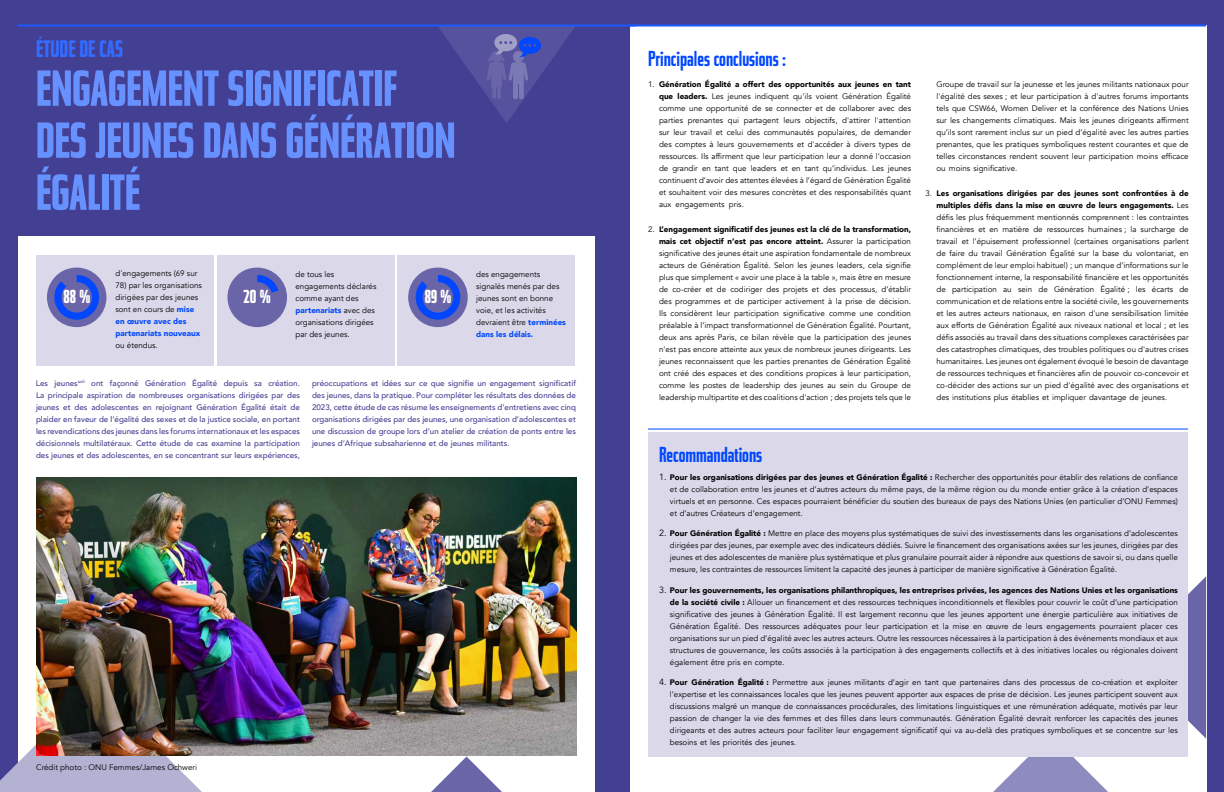
<style>
.page{position:relative;width:1224px;height:792px;background:#fff}
.page>*{position:absolute;margin:0;border:0;box-sizing:border-box;transform-origin:0 0}
.t1{font:700 51px/52px "Tasse";color:#6691ff}
.t2{font:700 24px "Tasse";color:#336cff}
.t3{font:500 22px "Tasse";color:#0047ff}
.t4{font:700 19px "Tasse";color:#fff}
.t5{font:8px/12px "Avenir";color:#000;text-align:justify}
.t6{font:500 8px/12px "Avenir";color:#433f92;text-align:justify}
.s1{font-weight:900;color:#0047ff}
.s2{font-weight:900}
.s3{font-size:9px}
</style>
<div class="page">
<div style="left:612px;top:0;width:612px;height:792px;background:#433f92"></div>
<div style="left:630px;top:26px;width:576px;height:766px;background:#fff"></div>
<svg style="left:1188px;top:576px;width:18px;height:163px;background:#7a76b2"></svg>
<svg style="left:993px;top:756px;width:115px;height:36px"></svg>
<div style="left:648px;top:432px;width:540px;height:324px;background:#dad8e9"></div>
<hr style="left:648px;top:429px;width:540px;height:1px;background:#0047ff">
<div style="left:0;top:0;width:612px;height:792px;background:#433f92"></div>
<div style="left:18px;top:236px;width:576px;height:556px;background:#fff"></div>
<div style="left:36px;top:255px;width:178px;height:111px;background:#dad8e9"></div>
<div style="left:217px;top:255px;width:178px;height:111px;background:#dad8e9"></div>
<div style="left:398px;top:255px;width:178px;height:111px;background:#dad8e9"></div>
<svg style="left:47px;top:268px;width:59px;height:59px"></svg>
<svg style="left:227px;top:268px;width:60px;height:59px"></svg>
<svg style="left:408px;top:268px;width:60px;height:59px"></svg>
<svg style="left:439px;top:27px;width:136px;height:96px"></svg>
<svg style="left:431px;top:757px;width:71px;height:35px"></svg>
<svg style="left:0;top:745px;width:202px;height:47px"></svg>
<hr style="left:18px;top:25px;width:618px;height:2px;background:#1a5aff">
<img style="left:36px;top:478px;width:540px;height:278px">
<hr style="left:630px;top:25px;width:576px;height:2px;background:#1a5aff">
<h2 class="t2" style="left:36px;top:36px;width:88px">ÉTUDE DE CAS</h2>
<h1 class="t1" style="left:36px;top:63px;width:421px">ENGAGEMENT SIGNIFICATIF<br>DES JEUNES DANS GÉNÉRATION<br>ÉGALITÉ</h1>
<p class="t5" style="left:116px;top:268px;width:83px">d'engagements (69 sur</p>
<p class="t5" style="left:116px;top:280px;width:88px;text-align:left">78) par les organisations dirigées par des jeunes sont en cours de <span class="s1">mise en œuvre avec des partenariats nouveaux</span></p>
<p class="t5" style="left:116px;top:340px;width:44px">ou étendus.</p>
<p class="t5" style="left:296px;top:268px;width:82px;text-align:left">de tous les engagements déclarés comme ayant des <span class="s1">partenariats</span> avec des organisations dirigées par des jeunes.</p>
<p class="t5" style="left:476px;top:268px;width:91px;text-align:left">des engagements signalés menés par des jeunes sont en bonne voie, et les activités devraient être <span class="s1">terminées dans les délais.</span></p>
<p class="t6" style="left:36px;top:377px;width:266px">Les jeunes<sup>xxii</sup> ont façonné Génération Égalité depuis sa création.<br>La principale aspiration de nombreuses organisations dirigées par des jeunes et des adolescentes en rejoignant Génération Égalité était de plaider en faveur de l’égalité des sexes et de la justice sociale, en portant les revendications des jeunes dans les forums internationaux et les espaces décisionnels multilatéraux. Cette étude de cas examine la participation des jeunes et des adolescentes, en se concentrant sur leurs expériences,</p>
<p class="t6" style="left:312px;top:377px;width:266px">préoccupations et idées sur ce que signifie un engagement significatif des jeunes, dans la pratique. Pour compléter les résultats des données de 2023, cette étude de cas résume les enseignements d’entretiens avec cinq organisations dirigées par des jeunes, une organisation d’adolescentes et une discussion de groupe lors d’un atelier de création de ponts entre les jeunes d’Afrique subsaharienne et de jeunes militants.</p>
<h3 class="t4" style="left:63px;top:286px;width:28px">88 %</h3>
<h3 class="t4" style="left:244px;top:286px;width:28px">20 %</h3>
<h3 class="t4" style="left:425px;top:286px;width:28px">89 %</h3>
<p class="t5" style="left:36px;top:761px;width:163px">Crédit photo : ONU Femmes/James Ochweri</p>
<h3 class="t3" style="left:648px;top:47px;width:139px">Principales conclusions :</h3>
<p class="t5" style="left:659px;top:78px;width:254px;text-indent:-11px">1. <span class="s2">Génération Égalité a offert des opportunités aux jeunes en tant que leaders.</span> Les jeunes indiquent qu'ils voient Génération Égalité comme une opportunité de se connecter et de collaborer avec des parties prenantes qui partagent leurs objectifs, d'attirer l'attention sur leur travail et celui des communautés populaires, de demander des comptes à leurs gouvernements et d'accéder à divers types de ressources. Ils affirment que leur participation leur a donné l’occasion de grandir en tant que leaders et en tant qu’individus. Les jeunes continuent d’avoir des attentes élevées à l’égard de Génération Égalité et souhaitent voir des mesures concrètes et des responsabilités quant aux engagements pris.</p>
<p class="t5" style="left:659px;top:223px;width:254px;text-indent:-11px">2. <span class="s2">L’engagement significatif des jeunes est la clé de la transformation, mais cet objectif n’est pas encore atteint.</span> Assurer la participation significative des jeunes était une aspiration fondamentale de nombreux acteurs de Génération Égalité. Selon les jeunes leaders, cela signifie plus que simplement « avoir une place à la table », mais être en mesure de co-créer et de codiriger des projets et des processus, d’établir des programmes et de participer activement à la prise de décision.<br>Ils considèrent leur participation significative comme une condition préalable à l’impact transformationnel de Génération Égalité. Pourtant, deux ans après Paris, ce bilan révèle que la participation des jeunes n'est pas encore atteinte aux yeux de nombreux jeunes dirigeants. Les jeunes reconnaissent que les parties prenantes de Génération Égalité ont créé des espaces et des conditions propices à leur participation, comme les postes de leadership des jeunes au sein du Groupe de leadership multipartite et des coalitions d'action ; des projets tels que le</p>
<p class="t5" style="left:936px;top:79px;width:254px">Groupe de travail sur la jeunesse et les jeunes militants nationaux pour l'égalité des sexes ; et leur participation à d'autres forums importants tels que CSW66, Women Deliver et la conférence des Nations Unies sur les changements climatiques. Mais les jeunes dirigeants affirment qu’ils sont rarement inclus sur un pied d’égalité avec les autres parties prenantes, que les pratiques symboliques restent courantes et que de telles circonstances rendent souvent leur participation moins efficace ou moins significative.</p>
<p class="t5" style="left:936px;top:188px;width:254px;text-indent:-11px">3. <span class="s2">Les organisations dirigées par des jeunes sont confrontées à de multiples défis dans la mise en œuvre de leurs engagements.</span> Les défis les plus fréquemment mentionnés comprennent : les contraintes financières et en matière de ressources humaines ; la surcharge de travail et l’épuisement professionnel (certaines organisations parlent de faire du travail Génération Égalité sur la base du volontariat, en complément de leur emploi habituel) ; un manque d’informations sur le fonctionnement interne, la responsabilité financière et les opportunités de participation au sein de Génération Égalité ; les écarts de communication et de relations entre la société civile, les gouvernements et les autres acteurs nationaux, en raison d'une sensibilisation limitée aux efforts de Génération Égalité aux niveaux national et local ; et les défis associés au travail dans des situations complexes caractérisées par des catastrophes climatiques, des troubles politiques ou d'autres crises humanitaires. Les jeunes ont également évoqué le besoin de davantage de ressources techniques et financières afin de pouvoir co-concevoir et co-décider des actions sur un pied d'égalité avec des organisations et des institutions plus établies et impliquer davantage de jeunes.</p>
<h3 class="t3" style="left:659px;top:443px;width:105px">Recommandations</h3>
<p class="t5" style="left:670px;top:471px;width:510px;text-indent:-11px"><span class="s3">1.</span> <span class="s2">Pour les organisations dirigées par des jeunes et Génération Égalité :</span> Rechercher des opportunités pour établir des relations de confiance et de collaboration entre les jeunes et d’autres acteurs du même pays, de la même région ou du monde entier grâce à la création d’espaces virtuels et en personne. Ces espaces pourraient bénéficier du soutien des bureaux de pays des Nations Unies (en particulier d’ONU Femmes) et d’autres Créateurs d’engagement.</p>
<p class="t5" style="left:670px;top:528px;width:510px;text-indent:-11px"><span class="s3">2.</span> <span class="s2">Pour Génération Égalité :</span> Mettre en place des moyens plus systématiques de suivi des investissements dans les organisations d’adolescentes dirigées par des jeunes, par exemple avec des indicateurs dédiés. Suivre le financement des organisations axées sur les jeunes, dirigées par des jeunes et des adolescentes de manière plus systématique et plus granulaire pourrait aider à répondre aux questions de savoir si, ou dans quelle mesure, les contraintes de ressources limitent la capacité des jeunes à participer de manière significative à Génération Égalité.</p>
<p class="t5" style="left:670px;top:584px;width:510px;text-indent:-11px"><span class="s3">3.</span> <span class="s2">Pour les gouvernements, les organisations philanthropiques, les entreprises privées, les agences des Nations Unies et les organisations de la société civile :</span> Allouer un financement et des ressources techniques inconditionnels et flexibles pour couvrir le coût d’une participation significative des jeunes à Génération Égalité. Il est largement reconnu que les jeunes apportent une énergie particulière aux initiatives de Génération Égalité. Des ressources adéquates pour leur participation et la mise en œuvre de leurs engagements pourraient placer ces organisations sur un pied d’égalité avec les autres acteurs. Outre les ressources nécessaires à la participation à des événements mondiaux et aux structures de gouvernance, les coûts associés à la participation à des engagements collectifs et à des initiatives locales ou régionales doivent également être pris en compte.</p>
<p class="t5" style="left:670px;top:677px;width:510px;text-indent:-11px"><span class="s3">4.</span> <span class="s2">Pour Génération Égalité :</span> Permettre aux jeunes militants d’agir en tant que partenaires dans des processus de co-création et exploiter l’expertise et les connaissances locales que les jeunes peuvent apporter aux espaces de prise de décision. Les jeunes participent souvent aux discussions malgré un manque de connaissances procédurales, des limitations linguistiques et une rémunération adéquate, motivés par leur passion de changer la vie des femmes et des filles dans leurs communautés. Génération Égalité devrait renforcer les capacités des jeunes dirigeants et des autres acteurs pour faciliter leur engagement significatif qui va au-delà des pratiques symboliques et se concentre sur les besoins et les priorités des jeunes.</p>
</div>
